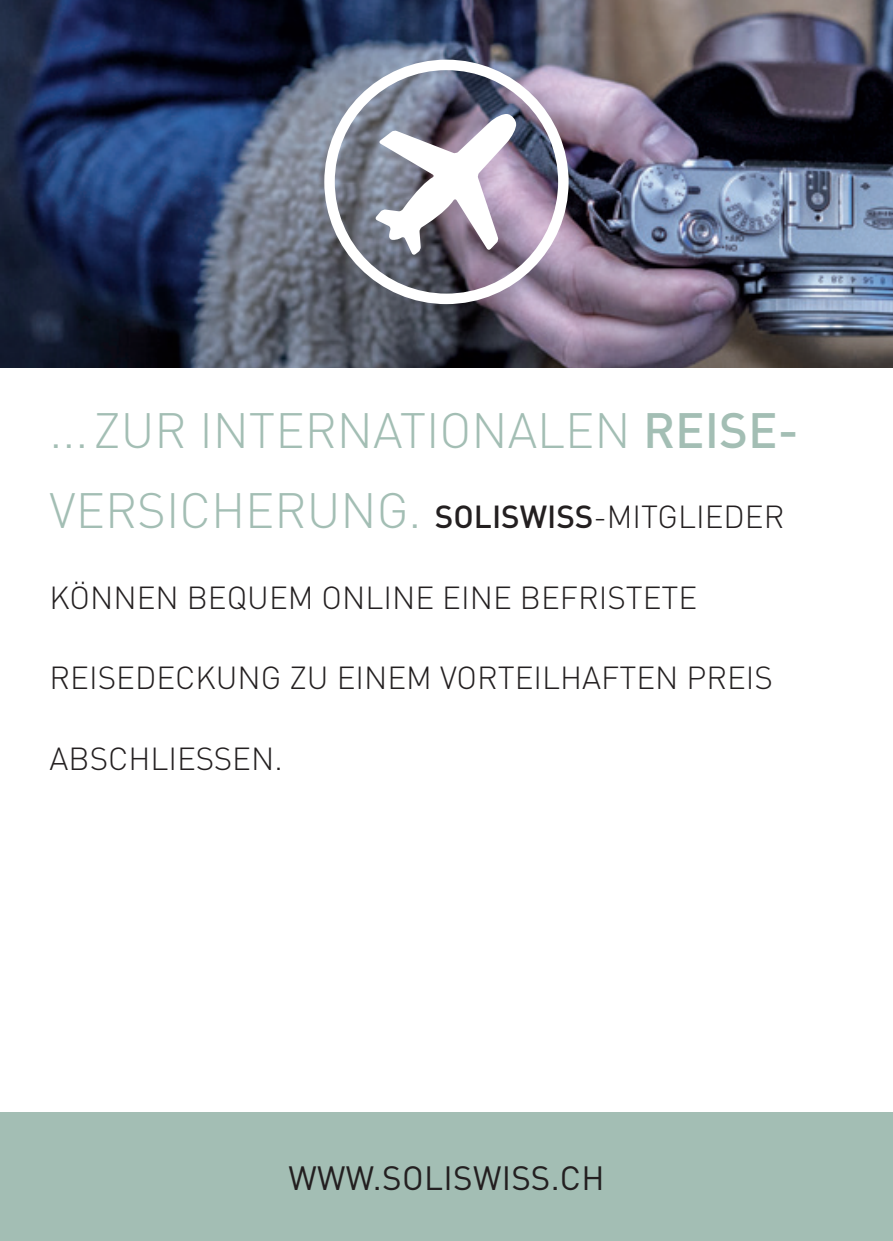
<style>
.page{position:relative;width:893px;height:1241px;background:#fff}
.page>*{position:absolute;margin:0;border:0;box-sizing:border-box;transform-origin:0 0}
.t1{font:300 49px/80.5px "DIN";color:#a3beb4}
.t2{font:33.25px "DIN";letter-spacing:.01em;color:#231f20}
.t3{font:300 31.5px "DIN";color:#231f20}
.s1{font-weight:500}
.s2{font-weight:500;font-size:31.5px;color:#231f20}
.s3{font-size:31.5px;color:#231f20}
</style>
<div class="page">
<img style="left:0;top:0;width:893px;height:367px">
<div style="left:324px;top:60px;width:245px;height:244px;border:10px solid #fff;border-radius:50%"></div>
<svg style="left:376px;top:114px;width:140px;height:141px"></svg>
<div style="left:0;top:1111px;width:893px;height:129px;background:#a3beb4"></div>
<h1 class="t1" style="left:50px;top:389px;width:750px">... ZUR INTERNATIONALEN <span class="s1">REISE-<br></span>VERSICHERUNG. <span class="s2">SOLISWISS</span><span class="s3">-MITGLIEDER</span></h1>
<p class="t3" style="left:50px;top:578px;width:649px">KÖNNEN BEQUEM ONLINE EINE BEFRISTETE</p>
<p class="t3" style="left:50px;top:658px;width:725px">REISEDECKUNG ZU EINEM VORTEILHAFTEN PREIS</p>
<p class="t3" style="left:50px;top:739px;width:235px">ABSCHLIESSEN.</p>
<p class="t2" style="left:288px;top:1156px;width:318px">WWW.SOLISWISS.CH</p>
</div>
